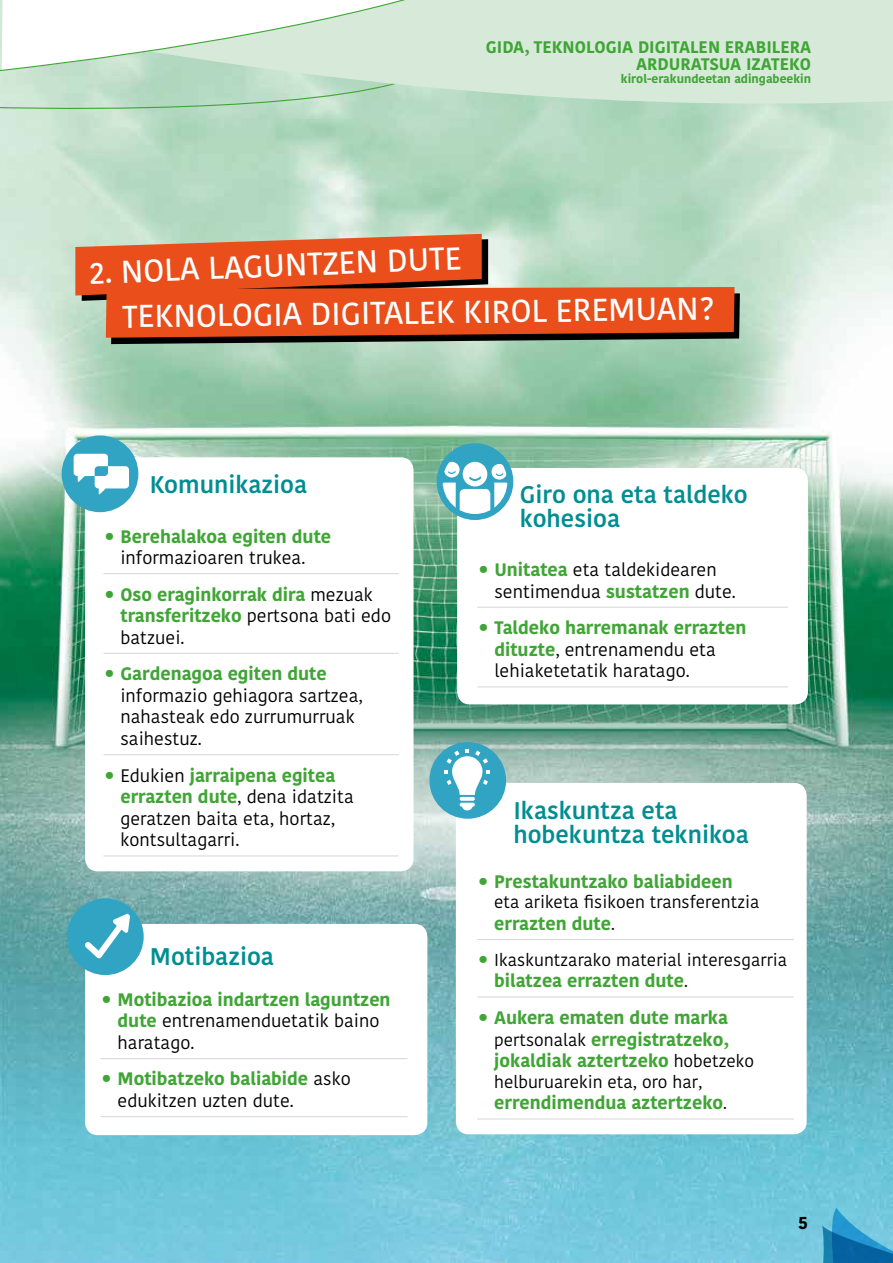
<style>
.page{position:relative;width:893px;height:1263px;background:#fff}
.page>*{position:absolute;margin:0;border:0;box-sizing:border-box;transform-origin:0 0}
.t1{font:500 31.5px "Kohinoor Bangla";color:#fff}
.t2{font:600 24px/24px "Kohinoor Bangla";color:#008e92}
.t3{font:18px/21.6px "Kohinoor Bangla";color:#000}
.t4{font:700 18px/21.6px "Kohinoor Bangla";color:#3fa535}
.t5{font:700 18px "Kohinoor Bangla";color:#000}
.t6{font:17.25px "Kohinoor Bangla";color:#000}
.t7{font:700 16.65px/17.4px "Kohinoor Bangla";color:#3fa535;text-align:right}
.t8{font:700 12px "Kohinoor Bangla";color:#3fa535}
.s1{font-weight:400;font-size:27px}
.s2{font-weight:400;color:#000}
.s3{font-size:27px;color:#3fa535}
.s4{font-weight:700;color:#3fa535}
.s5{font-weight:400;font-size:17.25px;color:#000}
</style>
<div class="page">
<img style="left:0;top:115px;width:893px;height:1148px">
<svg style="left:75px;top:234px;width:665px;height:110px"></svg>
<div style="left:85px;top:457px;width:329px;height:414px;background:#fff;border-radius:13px"></div>
<hr style="left:103px;top:573px;width:296px;height:1px;background:#dadada">
<hr style="left:103px;top:653px;width:296px;height:1px;background:#dadada">
<hr style="left:103px;top:754px;width:296px;height:1px;background:#dadada">
<hr style="left:103px;top:855px;width:296px;height:1px;background:#dadada">
<div style="left:457px;top:468px;width:351px;height:236px;background:#fff;border-radius:13px"></div>
<hr style="left:477px;top:607px;width:311px;height:1px;background:#dadada">
<hr style="left:477px;top:686px;width:311px;height:1px;background:#dadada">
<div style="left:440px;top:446px;width:70px;height:71px;background:#31a4c3;border-radius:50%"></div>
<svg style="left:440px;top:462px;width:70px;height:52px"></svg>
<div style="left:437px;top:443px;width:76px;height:77px;border:6px solid #31a4c3;border-radius:50%"></div>
<div style="left:456px;top:783px;width:351px;height:351px;background:#fff;border-radius:13px"></div>
<hr style="left:477px;top:939px;width:317px;height:1px;background:#dadada">
<hr style="left:477px;top:996px;width:317px;height:1px;background:#dadada">
<hr style="left:477px;top:1118px;width:317px;height:1px;background:#dadada">
<div style="left:432px;top:745px;width:71px;height:71px;background:#31a4c3;border-radius:50%"></div>
<svg style="left:444px;top:749px;width:46px;height:61px"></svg>
<div style="left:429px;top:742px;width:77px;height:77px;border:6px solid #31a4c3;border-radius:50%"></div>
<div style="left:85px;top:924px;width:342px;height:211px;background:#fff;border-radius:13px"></div>
<hr style="left:101px;top:1058px;width:307px;height:1px;background:#dadada">
<hr style="left:101px;top:1116px;width:307px;height:1px;background:#dadada">
<div style="left:70px;top:901px;width:71px;height:71px;background:#31a4c3;border-radius:50%"></div>
<svg style="left:85px;top:913px;width:45px;height:45px"></svg>
<div style="left:67px;top:898px;width:77px;height:77px;border:6px solid #31a4c3;border-radius:50%"></div>
<div style="left:65px;top:438px;width:70px;height:71px;background:#31a4c3;border-radius:50%"></div>
<div style="left:62px;top:435px;width:76px;height:77px;border:6px solid #31a4c3;border-radius:50%"></div>
<svg style="left:74px;top:454px;width:55px;height:41px"></svg>
<svg style="left:822px;top:1208px;width:71px;height:55px"></svg>
<svg style="left:3px;top:0;width:890px;height:117px;fill:#d7ead9"></svg>
<svg style="left:0;top:0;width:476px;height:115px"></svg>
<p class="t7" style="left:486px;top:37px;width:327px">GIDA, TEKNOLOGIA DIGITALEN ERABILERA<br>ARDURATSUA IZATEKO</p>
<p class="t8" style="left:621px;top:68px;width:192px">kirol-erakundeetan adingabeekin</p>
<h1 class="t1" style="left:89px;top:247px;width:374px;rotate:-2deg">2. NOLA LAGUNTZEN DUTE</h1>
<h1 class="t1" style="left:122px;top:292px;width:594px;rotate:-1deg">TEKNOLOGIA DIGITALEK KIROL EREMUAN?</h1>
<h2 class="t2" style="left:150px;top:471px;width:159px">Komunikazioa</h2>
<p class="t4" style="left:103px;top:524px;width:229px;text-align:center"><span class="s1">•</span> Berehalakoa egiten dute <span class="s2">informazioaren trukea.</span></p>
<p class="t4" style="left:120px;top:583px;width:272px;text-indent:-17px"><span class="s1">•</span> Oso eraginkorrak dira <span class="s2">mezuak </span>transferitzeko <span class="s2">pertsona bati edo batzuei.</span></p>
<p class="t3" style="left:120px;top:663px;width:244px;text-indent:-17px"><span class="s3">•</span> <span class="s4">Gardenagoa egiten dute </span>informazio gehiagora sartzea, nahasteak edo zurrumurruak saihestuz.</p>
<p class="t3" style="left:120px;top:764px;width:235px;text-indent:-17px"><span class="s3">•</span> Edukien <span class="s4">jarraipena egitea errazten dute</span>, dena idatzita geratzen baita eta, hortaz, kontsultagarri.</p>
<h2 class="t2" style="left:150px;top:944px;width:126px">Motibazioa</h2>
<p class="t4" style="left:118px;top:988px;width:275px;text-indent:-17px"><span class="s1">•</span> Motibazioa indartzen laguntzen dute <span class="s2">entrenamenduetatik baino haratago.</span></p>
<p class="t3" style="left:118px;top:1068px;width:235px;text-indent:-17px"><span class="s3">•</span> <span class="s4">Motibatzeko baliabide</span> asko edukitzen uzten dute.</p>
<h2 class="t2" style="left:520px;top:482px;width:229px">Giro ona eta taldeko kohesioa</h2>
<p class="t3" style="left:494px;top:559px;width:243px;text-indent:-17px"><span class="s3">•</span> <span class="s4">Unitatea</span> eta taldekidearen sentimendua <span class="s4">sustatzen</span> dute.</p>
<p class="t3" style="left:494px;top:617px;width:253px;text-indent:-17px"><span class="s3">•</span> <span class="s4">Taldeko harremanak errazten dituzte</span>, entrenamendu eta lehiaketetatik haratago.</p>
<h2 class="t2" style="left:513px;top:798px;width:237px">Ikaskuntza eta hobekuntza teknikoa</h2>
<p class="t4" style="left:477px;top:870px;width:257px"><span class="s1">•</span> Prestakuntzako baliabideen</p>
<p class="t6" style="left:494px;top:889px;width:267px">eta ariketa fisikoen transferentzia</p>
<p class="t4" style="left:494px;top:912px;width:122px">errazten dute<span class="s5">.</span></p>
<p class="t6" style="left:477px;top:946px;width:312px"><span class="s3">•</span> Ikaskuntzarako material interesgarria</p>
<p class="t4" style="left:494px;top:969px;width:195px">bilatzea errazten dute<span class="s5">.</span></p>
<p class="t4" style="left:494px;top:1006px;width:262px;text-indent:-17px"><span class="s1">•</span> Aukera ematen dute marka <span class="s5">pertsonalak</span> erregistratzeko, jokaldiak aztertzeko <span class="s5">hobetzeko</span></p>
<p class="t6" style="left:494px;top:1068px;width:210px">helburuarekin eta, oro har,</p>
<p class="t4" style="left:494px;top:1091px;width:234px">errendimendua aztertzeko<span class="s5">.</span></p>
<p class="t5" style="left:798px;top:1206px;width:11px">5</p>
</div>
